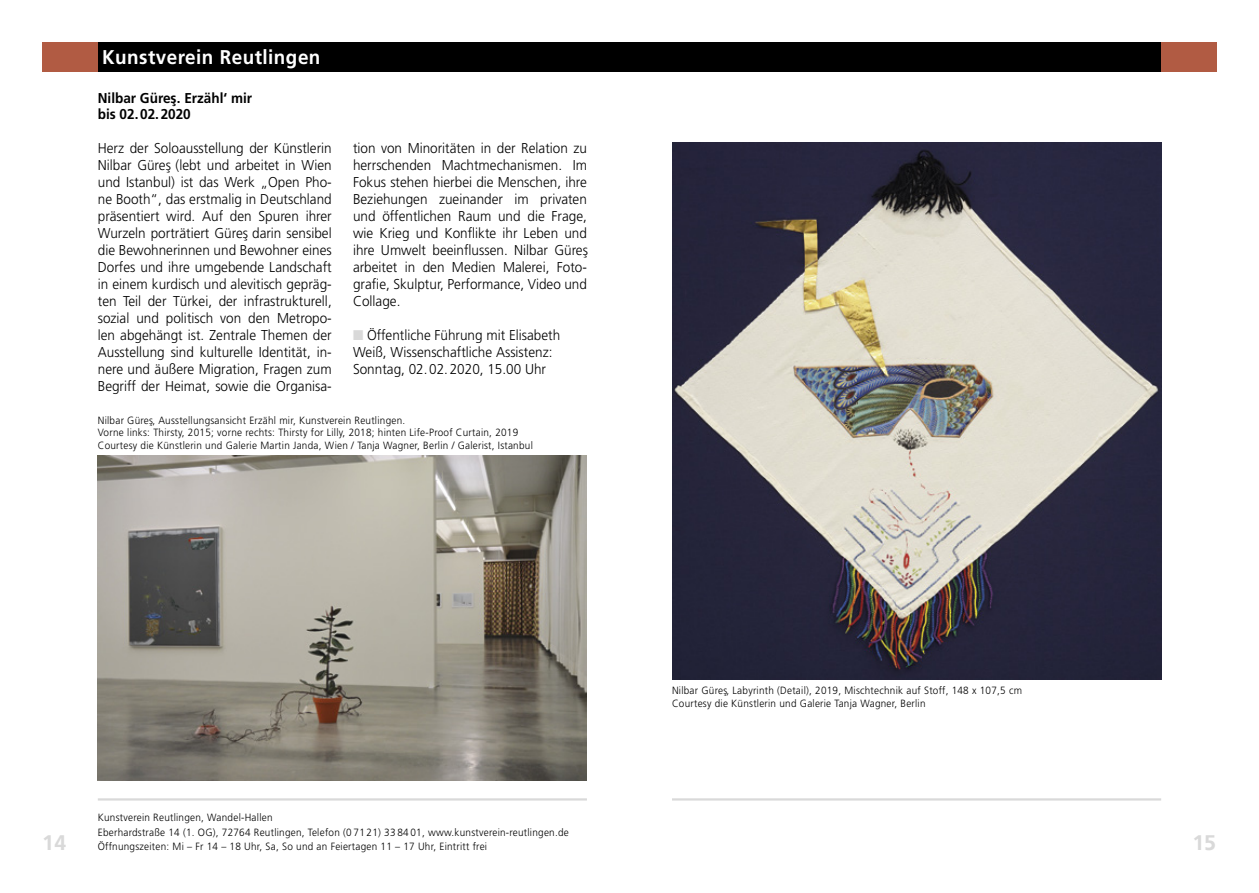
<style>
.page{position:relative;width:1259px;height:893px;background:#fff}
.page>*{position:absolute;margin:0;border:0;box-sizing:border-box;transform-origin:0 0}
.t1{font:700 21px "Frutiger BSK";color:#d9d9d9}
.Kopfzeile_links{font:700 19.8px "Frutiger";letter-spacing:.025em;color:#fff;scale:.95 1}
.Fließtext_Blocksatz{font:300 14.25px/17px "Frutiger";color:#000;text-align:justify;scale:.95 1}
.Fließtext_links{font:300 14.25px/17px "Frutiger";color:#000;scale:.95 1}
.Fließtext_halbfett{font:700 14.25px "Frutiger";color:#000;scale:.95 1}
.Bildunterschriften{font:300 10.5px "Frutiger";letter-spacing:.025em;color:#000;scale:.95 1}
.Veranstaltung_Öffnun{font:300 10.5px "Frutiger";letter-spacing:.025em;color:#000;scale:.95 1}
.s1{color:#d9d9d9}
</style>
<div class="page">
<hr style="left:98px;top:798px;width:489px;height:2px;background:#d9d9d9">
<hr style="left:672px;top:798px;width:489px;height:2px;background:#d9d9d9">
<div style="left:98px;top:43px;width:531px;height:29px;background:#000"></div>
<div style="left:629px;top:43px;width:532px;height:29px;background:#000"></div>
<div style="left:43px;top:43px;width:55px;height:29px;background:#b15b43"></div>
<div style="left:1161px;top:43px;width:55px;height:29px;background:#b15b43"></div>
<img style="left:98px;top:456px;width:489px;height:325px">
<img style="left:672px;top:142px;width:489px;height:538px">
<p class="Kopfzeile_links" style="left:102px;top:46px;width:231px">Kunstverein Reutlingen</p>
<p class="Fließtext_halbfett" style="left:98px;top:89px;width:164px">Nilbar Güres¸. Erzähl‘ mir</p>
<p class="Fließtext_halbfett" style="left:98px;top:106px;width:99px">bis 02.02.2020</p>
<p class="Fließtext_Blocksatz" style="left:353px;top:140px;width:249px">tion von Minoritäten in der Relation zu herrschenden Machtmechanismen. Im Fokus stehen hierbei die Menschen, ihre Beziehungen zueinander im privaten und öffentlichen Raum und die Frage, wie Krieg und Konflikte ihr Leben und ihre Umwelt beeinflussen. Nilbar Güres¸ arbeitet in den Medien Malerei, Foto&shy;grafie, Skulptur, Performance, Video und Collage.</p>
<p class="Fließtext_links" style="left:353px;top:326px;width:220px"><span class="s1">■</span> Öffentliche Führung mit Elisabeth<br>Weiß, Wissenschaftliche Assistenz:</p>
<p class="Fließtext_Blocksatz" style="left:353px;top:360px;width:205px">Sonntag, 02.02.2020, 15.00 Uhr</p>
<p class="Bildunterschriften" style="left:98px;top:414px;width:325px">Nilbar Güres¸, Ausstellungsansicht Erzähl mir, Kunstverein Reutlingen.</p>
<p class="Bildunterschriften" style="left:98px;top:427px;width:444px">Vorne links: Thirsty, 2015; vorne rechts: Thirsty for Lilly, 2018; hinten Life-Proof Curtain, 2019</p>
<p class="Bildunterschriften" style="left:98px;top:440px;width:459px">Courtesy die Künstlerin und Galerie Martin Janda, Wien / Tanja Wagner, Berlin / Galerist, Istanbul</p>
<p class="Fließtext_Blocksatz" style="left:98px;top:140px;width:248px">Herz der Soloausstellung der Künstlerin Nilbar Güres¸ (lebt und arbeitet in Wien und Istanbul) ist das Werk „Open Pho&shy;ne Booth“, das erstmalig in Deutschland präsentiert wird. Auf den Spuren ihrer Wurzeln porträtiert Güres¸ darin sensibel die Bewohnerinnen und Bewohner eines Dorfes und ihre umgebende Landschaft in einem kurdisch und alevitisch gepräg&shy;ten Teil der Türkei, der infrastrukturell, sozial und politisch von den Metropo&shy;len abgehängt ist. Zentrale Themen der Ausstellung sind kulturelle Identität, in&shy;nere und äußere Migration, Fragen zum Begriff der Heimat, sowie die Organisa-</p>
<p class="Bildunterschriften" style="left:672px;top:685px;width:370px">Nilbar Güres¸, Labyrinth (Detail), 2019, Mischtechnik auf Stoff, 148 x 107,5 cm</p>
<p class="Bildunterschriften" style="left:672px;top:697px;width:268px">Courtesy die Künstlerin und Galerie Tanja Wagner, Berlin</p>
<p class="Veranstaltung_Öffnun" style="left:98px;top:811px;width:185px">Kunstverein Reutlingen, Wandel-Hallen</p>
<p class="Veranstaltung_Öffnun" style="left:98px;top:826px;width:497px">Eberhardstraße 14 (1. OG), 72764 Reutlingen, Telefon (0 71 21) 33 84 01, www.kunstverein-reutlingen.de</p>
<p class="Veranstaltung_Öffnun" style="left:98px;top:841px;width:411px">Öffnungszeiten: Mi – Fr 14 – 18 Uhr, Sa, So und an Feiertagen 11 – 17 Uhr, Eintritt frei</p>
<h1 class="t1" style="left:43px;top:830px;width:25px">14</h1>
<h1 class="t1" style="left:1192px;top:830px;width:25px">15</h1>
</div>
